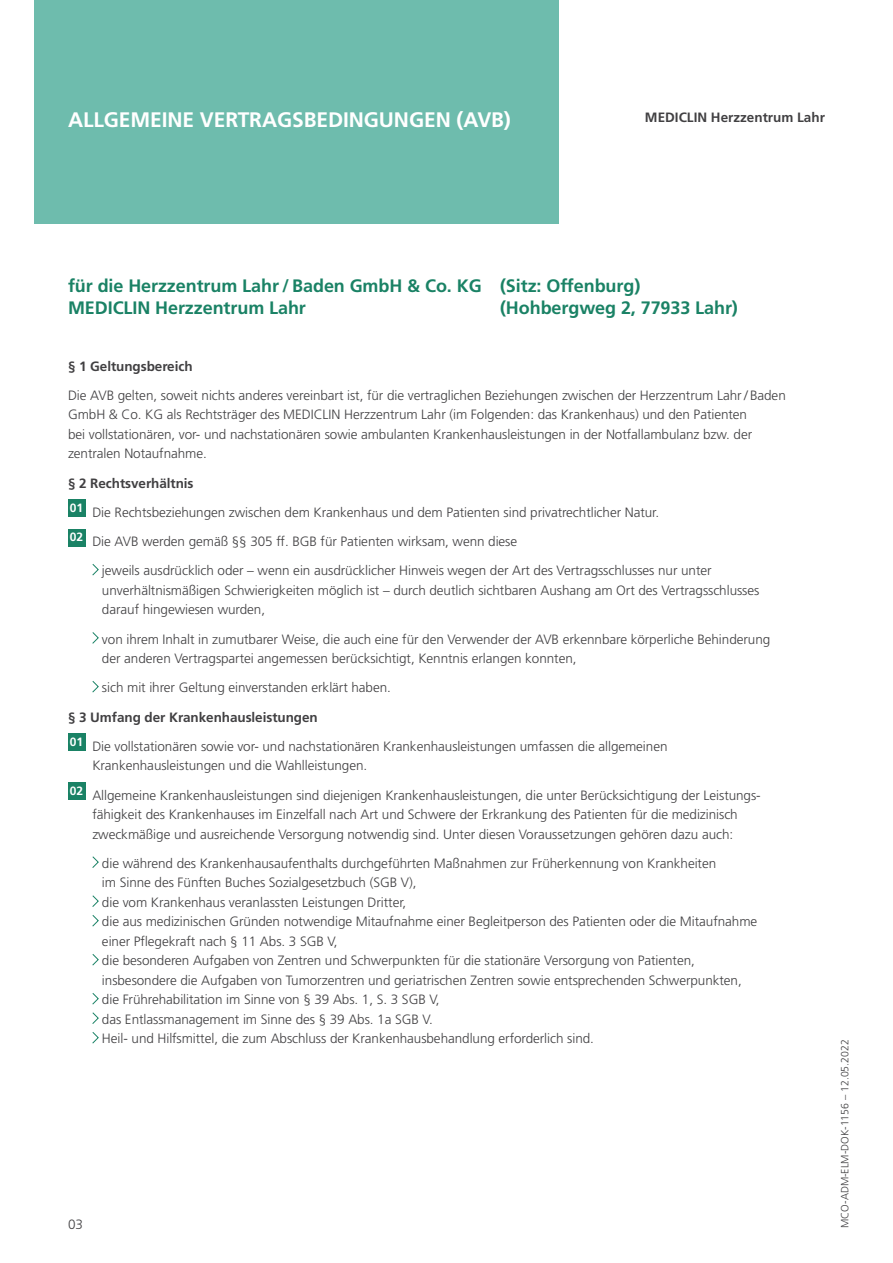
<style>
.page{position:relative;width:893px;height:1263px;background:#fff}
.page>*{position:absolute;margin:0;border:0;box-sizing:border-box;transform-origin:0 0}
.t1{font:700 21px "Frutiger LT Pro";letter-spacing:-.005em;color:#fff}
.t2{font:700 18px/21.6px "Frutiger LT Pro";letter-spacing:-.005em;color:#1a8265}
.t3{font:300 13.5px/19.5px "Frutiger LT Pro";letter-spacing:-.005em;color:#414042}
.t4{font:700 13.5px "Frutiger LT Pro";color:#414042}
.t5{font:300 10.5px "Frutiger LT Pro";color:#414042}
.s1{font-weight:700}
</style>
<div class="page">
<div style="left:34px;top:0;width:524px;height:223px;background:#6ebcad"></div>
<div style="left:68px;top:500px;width:17px;height:17px;background:#1a8265"></div>
<div style="left:68px;top:529px;width:17px;height:17px;background:#1a8265"></div>
<svg style="left:92px;top:564px;width:7px;height:12px"></svg>
<svg style="left:92px;top:632px;width:7px;height:12px"></svg>
<svg style="left:92px;top:681px;width:7px;height:12px"></svg>
<div style="left:68px;top:734px;width:17px;height:17px;background:#1a8265"></div>
<div style="left:68px;top:783px;width:17px;height:17px;background:#1a8265"></div>
<svg style="left:92px;top:856px;width:7px;height:12px"></svg>
<svg style="left:92px;top:895px;width:7px;height:12px"></svg>
<svg style="left:92px;top:915px;width:7px;height:12px"></svg>
<svg style="left:92px;top:954px;width:7px;height:12px"></svg>
<svg style="left:92px;top:993px;width:7px;height:12px"></svg>
<svg style="left:92px;top:1012px;width:7px;height:12px"></svg>
<svg style="left:92px;top:1032px;width:7px;height:12px"></svg>
<h1 class="t1" style="left:68px;top:108px;width:64px">Allgemeine</h1>
<h1 class="t1" style="left:200px;top:108px;width:117px">Vertragsbedin</h1>
<h1 class="t1" style="left:364px;top:108px;width:149px">gungen (AVB)</h1>
<p class="t4" style="left:645px;top:109px;width:50px">MediClin</p>
<p class="t4" style="left:711px;top:109px;width:116px">Herzzentrum Lahr</p>
<h2 class="t2" style="left:68px;top:275px;width:574px">für die Herzzentrum Lahr / Baden GmbH &amp; Co. KG (Sitz: Offenburg)<br>MediClin</h2>
<h2 class="t2" style="left:155px;top:297px;width:152px">Herzzentrum Lahr</h2>
<h2 class="t2" style="left:500px;top:297px;width:239px">(Hohbergweg 2, 77933 Lahr)</h2>
<p class="t4" style="left:68px;top:358px;width:126px">§ 1 Geltungsbereich</p>
<p class="t3" style="left:68px;top:386px;width:719px">Die AVB gelten, soweit nichts anderes vereinbart ist, für die vertraglichen Beziehungen zwischen der Herzzentrum Lahr / Baden GmbH &amp; Co. KG als Rechtsträger des Medic lin Herzzentrum Lahr (im Folgenden: das Krankenhaus) und den Patienten<br>bei vollstationären, vor- und nachstationären sowie ambulanten Krankenhausleistungen in der Notfallambulanz bzw. der zentralen Notaufnahme.</p>
<p class="t3" style="left:68px;top:468px;width:593px;line-height:29.2px"><span class="s1">§ 2 Rechtsverhältnis<br></span><sup>01</sup> Die Rechtsbeziehungen zwischen dem Krankenhaus und dem Patienten sind privatrechtlicher Natur.<br><sup>02</sup> Die AVB werden gemäß §§ 305 ff. BGB für Patienten wirksam, wenn diese</p>
<p class="t3" style="left:102px;top:561px;width:659px">jeweils ausdrücklich oder – wenn ein ausdrücklicher Hinweis wegen der Art des Vertragsschlusses nur unter unverhältnismäßigen Schwierigkeiten möglich ist – durch deutlich sichtbaren Aushang am Ort des Vertragsschlusses darauf hingewiesen wurden,</p>
<p class="t3" style="left:102px;top:629px;width:670px">von ihrem Inhalt in zumutbarer Weise, die auch eine für den Verwender der AVB erkennbare körperliche Behinderung der anderen Vertragspartei angemessen berücksichtigt, Kenntnis erlangen konnten,</p>
<p class="t3" style="left:102px;top:678px;width:290px">sich mit ihrer Geltung einverstanden erklärt haben.</p>
<p class="t3" style="left:68px;top:702px;width:601px;line-height:29.2px"><span class="s1">§ 3 Umfang der Krankenhausleistungen<br></span><sup>01</sup> Die vollstationären sowie vor- und nachstationären Krankenhausleistungen umfassen die allgemeinen</p>
<p class="t3" style="left:70px;top:751px;width:692px;line-height:29.2px"><sup>02</sup> Krankenhausleistungen und die Wahlleistungen.<br><sup>02</sup> Allgemeine Krankenhausleistungen sind diejenigen Krankenhausleistungen, die unter Berücksichtigung der Leistungs-</p>
<p class="t3" style="left:70px;top:805px;width:669px"><sup>02</sup> fähigkeit des Krankenhauses im Einzelfall nach Art und Schwere der Erkrankung des Patienten für die medizinisch<br><sup>02</sup> zweckmäßige und ausreichende Versorgung notwendig sind. Unter diesen Voraussetzungen gehören dazu auch:</p>
<p class="t3" style="left:102px;top:854px;width:657px">die während des Krankenhausaufenthalts durchgeführten Maßnahmen zur Früherkennung von Krankheiten<br>im Sinne des Fünften Buches Sozialgesetzbuch (SGB V),<br>die vom Krankenhaus veranlassten Leistungen Dritter,<br>die aus medizinischen Gründen notwendige Mitaufnahme einer Begleitperson des Patienten oder die Mitaufnahme einer Pflegekraft nach § 11 Abs. 3 SGB V,<br>die besonderen Aufgaben von Zentren und Schwerpunkten für die stationäre Versorgung von Patienten, insbesondere die Aufgaben von Tumorzentren und geriatrischen Zentren sowie entsprechenden Schwerpunkten, die Frührehabilitation im Sinne von § 39 Abs. 1, S. 3 SGB V,<br>das Entlassmanagement im Sinne des § 39 Abs. 1a SGB V.<br>Heil- und Hilfsmittel, die zum Abschluss der Krankenhausbehandlung erforderlich sind.</p>
<p class="t3" style="left:68px;top:1214px;width:17px">03</p>
<p class="t5" style="left:839px;top:1228px;width:190px;rotate:-90deg">MCO-ADM-ELM-DOK-1156 – 12.05.2022</p>
</div>
